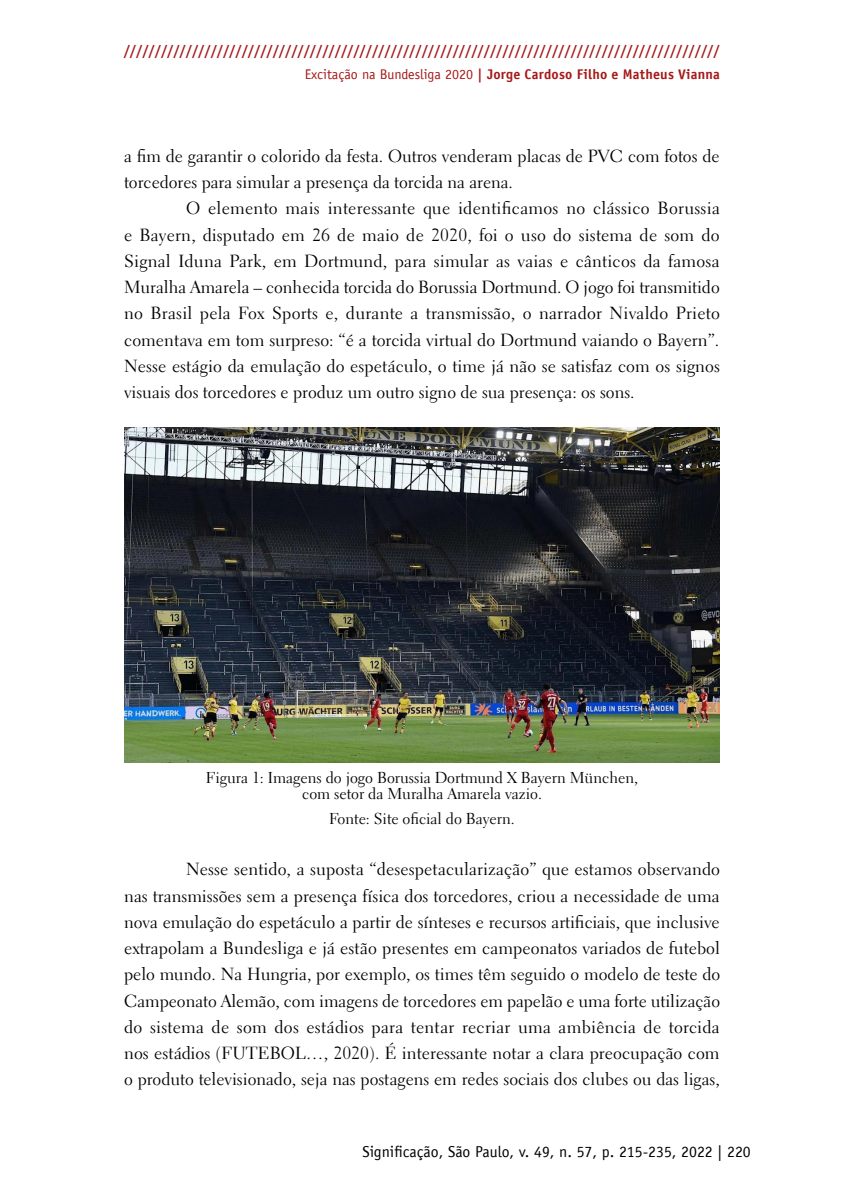
<style>
.page{position:relative;width:844px;height:1191px;background:#fff}
.page>*{position:absolute;margin:0;border:0;box-sizing:border-box;transform-origin:0 0}
.t1{font:17.5px/26.2px "Electra LT Std";color:#000;text-align:justify}
.t2{font:15.75px/15.8px "Electra LT Std";color:#000;text-align:center}
.t3{font:15.75px "Officina Sans LT";color:#000}
.t4{font:700 14px "Officina Sans LT";letter-spacing:.015em;color:#a61919}
.s1{font-weight:400}
</style>
<div class="page">
<img style="left:124px;top:427px;width:595px;height:335px">
<p class="t4" style="left:124px;top:41px;width:597px">////////////////////////////////////////////////////////////////////////////////////////////////</p>
<p class="t4" style="left:304px;top:66px;width:416px"><span class="s1">Excitação na Bundesliga 2020</span> | Jorge Cardoso Filho e Matheus Vianna</p>
<p class="t1" style="left:124px;top:143px;width:596px">a fim de garantir o colorido da festa. Outros venderam placas de PVC com fotos de torcedores para simular a presença da torcida na arena.</p>
<p class="t1" style="left:124px;top:195px;width:597px;text-indent:62px">O elemento mais interessante que identificamos no clássico Borussia e Bayern, disputado em 26 de maio de 2020, foi o uso do sistema de som do Signal Iduna Park, em Dortmund, para simular as vaias e cânticos da famosa Muralha Amarela – conhecida torcida do Borussia Dortmund. O jogo foi transmitido no Brasil pela Fox Sports e, durante a transmissão, o narrador Nivaldo Prieto comentava em tom surpreso: “é a torcida virtual do Dortmund vaiando o Bayern”.<br>Nesse estágio da emulação do espetáculo, o time já não se satisfaz com os signos visuais dos torcedores e produz um outro signo de sua presença: os sons.</p>
<p class="t2" style="left:206px;top:769px;width:434px">Figura 1: Imagens do jogo Borussia Dortmund X Bayern München, com setor da Muralha Amarela vazio.</p>
<p class="t2" style="left:329px;top:811px;width:187px">Fonte: Site oficial do Bayern.</p>
<p class="t1" style="left:124px;top:856px;width:597px;text-indent:62px">Nesse sentido, a suposta “desespetacularização” que estamos observando nas transmissões sem a presença física dos torcedores, criou a necessidade de uma nova emulação do espetáculo a partir de sínteses e recursos artificiais, que inclusive extrapolam a Bundesliga e já estão presentes em campeonatos variados de futebol pelo mundo. Na Hungria, por exemplo, os times têm seguido o modelo de teste do Campeonato Alemão, com imagens de torcedores em papelão e uma forte utilização do sistema de som dos estádios para tentar recriar uma ambiência de torcida nos estádios (FUTEBOL…, 2020). É interessante notar a clara preocupação com o produto televisionado, seja nas postagens em redes sociais dos clubes ou das ligas,</p>
<p class="t3" style="left:362px;top:1142px;width:390px">Significação, São Paulo, v. 49, n. 57, p. 215-235, 2022 | 220</p>
</div>
